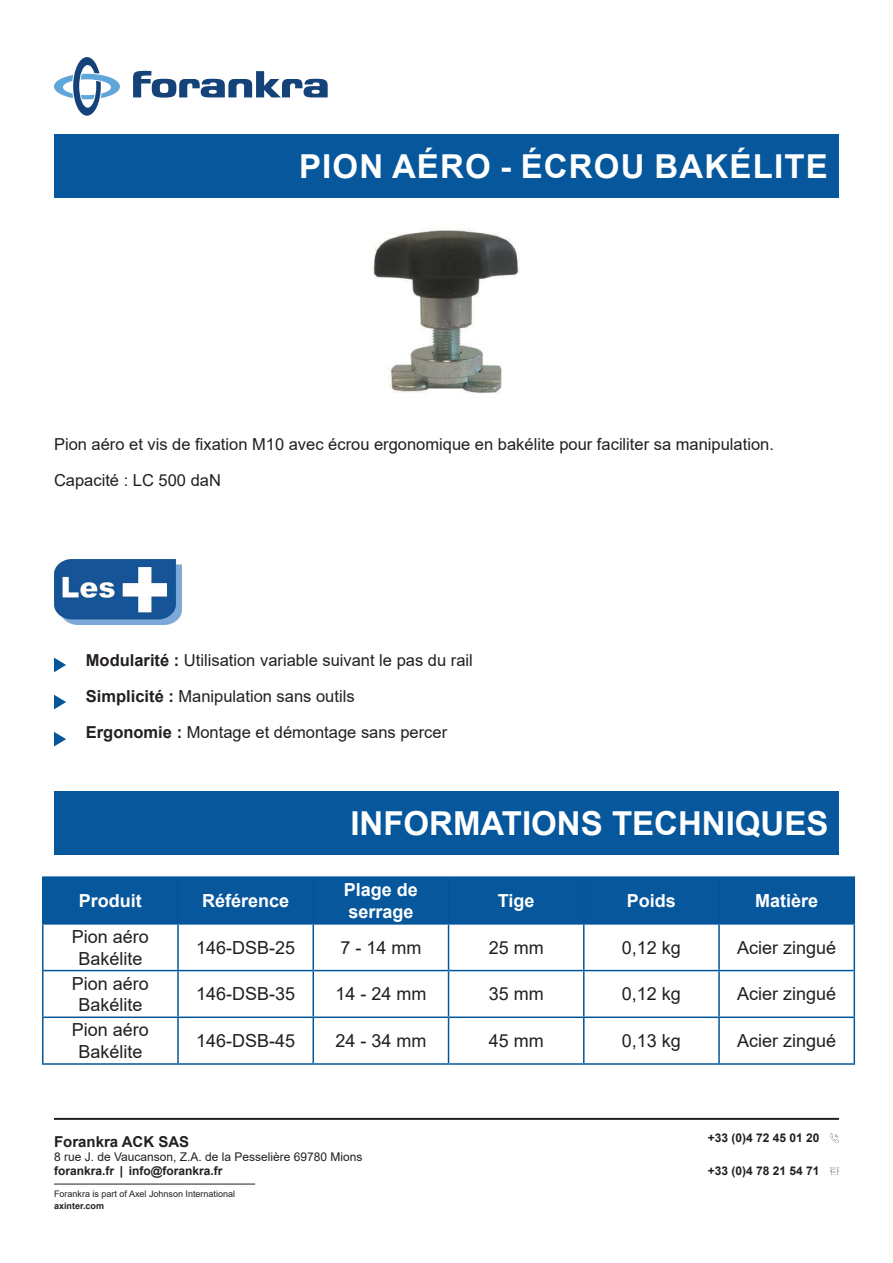
<style>
.page{position:relative;width:893px;height:1263px;background:#fff}
.page>*{position:absolute;margin:0;border:0;box-sizing:border-box;transform-origin:0 0}
.t1{font:700 33px "Arial";letter-spacing:.035em;color:#fff}
.t2{font:700 33px "Arial";color:#fff}
.t3{font:18px/21.6px "Arial";color:#231f20;text-align:center}
.t4{font:700 18px/21.6px "Arial";color:#fff}
.t5{font:16.5px/36px "Arial";color:#231f20}
.t6{font:700 15px "Arial";color:#231f20}
.t7{font:12px/14.4px "Arial";color:#231f20}
.t8{font:700 12px "Arial";color:#231f20}
.t9{font:9px "Arial";color:#231f20}
.t10{font:700 9px "Arial";color:#231f20}
.s1{font-weight:700}
</style>
<div class="page">
<img style="left:373px;top:229px;width:147px;height:164px">
<svg style="left:133px;top:70px;width:195px;height:28px"></svg>
<svg style="left:54px;top:57px;width:66px;height:59px"></svg>
<img style="left:54px;top:560px;width:127px;height:65px">
<svg style="left:54px;top:732px;width:12px;height:14px"></svg>
<svg style="left:54px;top:658px;width:12px;height:14px"></svg>
<svg style="left:54px;top:695px;width:12px;height:14px"></svg>
<div style="left:54px;top:134px;width:785px;height:64px;background:#07579c"></div>
<hr style="left:54px;top:1118px;width:785px;height:2px;background:#231f20">
<hr style="left:54px;top:1184px;width:201px;height:1px;background:#231f20">
<svg style="left:830px;top:1133px;width:9px;height:9px"></svg>
<svg style="left:830px;top:1167px;width:9px;height:8px"></svg>
<div style="left:44px;top:878px;width:809px;height:45px;background:#07579c"></div>
<hr style="left:42px;top:924px;width:2px;height:46px;background:#015599">
<hr style="left:177px;top:924px;width:2px;height:46px;background:#015599">
<hr style="left:313px;top:924px;width:1px;height:46px;background:#015599">
<hr style="left:448px;top:924px;width:1px;height:46px;background:#015599">
<hr style="left:583px;top:924px;width:1px;height:46px;background:#015599">
<hr style="left:718px;top:924px;width:2px;height:46px;background:#015599">
<hr style="left:853px;top:924px;width:2px;height:46px;background:#015599">
<hr style="left:42px;top:970px;width:136px;height:1px;background:#015599">
<hr style="left:42px;top:971px;width:2px;height:45px;background:#015599">
<hr style="left:178px;top:970px;width:135px;height:1px;background:#015599">
<hr style="left:177px;top:971px;width:2px;height:45px;background:#015599">
<hr style="left:313px;top:970px;width:136px;height:1px;background:#015599">
<hr style="left:313px;top:971px;width:1px;height:45px;background:#015599">
<hr style="left:449px;top:970px;width:135px;height:1px;background:#015599">
<hr style="left:448px;top:971px;width:1px;height:45px;background:#015599">
<hr style="left:584px;top:970px;width:135px;height:1px;background:#015599">
<hr style="left:583px;top:971px;width:1px;height:45px;background:#015599">
<hr style="left:719px;top:970px;width:136px;height:1px;background:#015599">
<hr style="left:718px;top:971px;width:2px;height:45px;background:#015599">
<hr style="left:853px;top:971px;width:2px;height:45px;background:#015599">
<hr style="left:42px;top:1016px;width:136px;height:2px;background:#015599">
<hr style="left:42px;top:1018px;width:2px;height:45px;background:#015599">
<hr style="left:178px;top:1016px;width:135px;height:2px;background:#015599">
<hr style="left:177px;top:1018px;width:2px;height:45px;background:#015599">
<hr style="left:313px;top:1016px;width:136px;height:2px;background:#015599">
<hr style="left:313px;top:1018px;width:1px;height:45px;background:#015599">
<hr style="left:449px;top:1016px;width:135px;height:2px;background:#015599">
<hr style="left:448px;top:1018px;width:1px;height:45px;background:#015599">
<hr style="left:584px;top:1016px;width:135px;height:2px;background:#015599">
<hr style="left:583px;top:1018px;width:1px;height:45px;background:#015599">
<hr style="left:719px;top:1016px;width:136px;height:2px;background:#015599">
<hr style="left:718px;top:1018px;width:2px;height:45px;background:#015599">
<hr style="left:853px;top:1018px;width:2px;height:45px;background:#015599">
<hr style="left:42px;top:1063px;width:136px;height:2px;background:#015599">
<hr style="left:178px;top:1063px;width:135px;height:2px;background:#015599">
<hr style="left:313px;top:1063px;width:136px;height:2px;background:#015599">
<hr style="left:449px;top:1063px;width:135px;height:2px;background:#015599">
<hr style="left:584px;top:1063px;width:135px;height:2px;background:#015599">
<hr style="left:719px;top:1063px;width:136px;height:2px;background:#015599">
<hr style="left:42px;top:876px;width:136px;height:2px;background:#015599">
<hr style="left:42px;top:878px;width:2px;height:45px;background:#015599">
<hr style="left:178px;top:876px;width:135px;height:2px;background:#015599">
<hr style="left:177px;top:878px;width:2px;height:45px;background:#015599">
<hr style="left:313px;top:876px;width:136px;height:2px;background:#015599">
<hr style="left:313px;top:878px;width:1px;height:45px;background:#015599">
<hr style="left:449px;top:876px;width:135px;height:2px;background:#015599">
<hr style="left:448px;top:878px;width:1px;height:45px;background:#015599">
<hr style="left:584px;top:876px;width:135px;height:2px;background:#015599">
<hr style="left:583px;top:878px;width:1px;height:45px;background:#015599">
<hr style="left:719px;top:876px;width:136px;height:2px;background:#015599">
<hr style="left:718px;top:878px;width:2px;height:45px;background:#015599">
<hr style="left:853px;top:878px;width:2px;height:45px;background:#015599">
<hr style="left:42px;top:923px;width:136px;height:1px;background:#015599">
<hr style="left:178px;top:923px;width:135px;height:1px;background:#015599">
<hr style="left:313px;top:923px;width:136px;height:1px;background:#015599">
<hr style="left:449px;top:923px;width:135px;height:1px;background:#015599">
<hr style="left:584px;top:923px;width:135px;height:1px;background:#015599">
<hr style="left:719px;top:923px;width:136px;height:1px;background:#015599">
<div style="left:54px;top:791px;width:785px;height:64px;background:#07579c"></div>
<h1 class="t1" style="left:299px;top:143px;width:530px">PION AÉRO - ÉCROU BAKÉLITE</h1>
<p class="t5" style="left:54px;top:426px;width:721px">Pion aéro et vis de fixation M10 avec écrou ergonomique en bakélite pour faciliter sa manipulation.<br>Capacité : LC 500 daN</p>
<p class="t5" style="left:86px;top:642px;width:388px"><span class="s1">Modularité :</span> Utilisation variable suivant le pas du rail<br><span class="s1">Simplicité :</span> Manipulation sans outils<br><span class="s1">Ergonomie :</span> Montage et démontage sans percer</p>
<h1 class="t2" style="left:350px;top:800px;width:479px">INFORMATIONS TECHNIQUES</h1>
<p class="t4" style="left:79px;top:890px;width:65px">Produit</p>
<p class="t4" style="left:202px;top:890px;width:89px">Référence</p>
<p class="t4" style="left:344px;top:879px;width:76px">Plage de serrage</p>
<p class="t4" style="left:498px;top:890px;width:38px">Tige</p>
<p class="t4" style="left:627px;top:890px;width:51px">Poids</p>
<p class="t4" style="left:755px;top:890px;width:65px">Matière</p>
<p class="t3" style="left:72px;top:926px;width:79px">Pion aéro<br>Bakélite</p>
<p class="t3" style="left:196px;top:936px;width:101px">146-DSB-25</p>
<p class="t3" style="left:340px;top:936px;width:83px">7 - 14 mm</p>
<p class="t3" style="left:489px;top:936px;width:57px">25 mm</p>
<p class="t3" style="left:622px;top:936px;width:61px">0,12 kg</p>
<p class="t3" style="left:737px;top:936px;width:101px">Acier zingué</p>
<p class="t3" style="left:72px;top:972px;width:79px">Pion aéro<br>Bakélite</p>
<p class="t3" style="left:196px;top:983px;width:101px">146-DSB-35</p>
<p class="t3" style="left:335px;top:983px;width:93px">14 - 24 mm</p>
<p class="t3" style="left:489px;top:983px;width:57px">35 mm</p>
<p class="t3" style="left:622px;top:983px;width:61px">0,12 kg</p>
<p class="t3" style="left:737px;top:983px;width:101px">Acier zingué</p>
<p class="t3" style="left:72px;top:1019px;width:79px">Pion aéro<br>Bakélite</p>
<p class="t3" style="left:196px;top:1030px;width:101px">146-DSB-45</p>
<p class="t3" style="left:335px;top:1030px;width:93px">24 - 34 mm</p>
<p class="t3" style="left:489px;top:1030px;width:57px">45 mm</p>
<p class="t3" style="left:622px;top:1030px;width:61px">0,13 kg</p>
<p class="t3" style="left:737px;top:1030px;width:101px">Acier zingué</p>
<p class="t6" style="left:54px;top:1131px;width:137px">Forankra ACK SAS</p>
<p class="t7" style="left:54px;top:1149px;width:310px">8 rue J. de Vaucanson, Z.A. de la Pesselière 69780 Mions <span class="s1">forankra.fr</span> ▏ <span class="s1">info@forankra.fr</span></p>
<p class="t9" style="left:54px;top:1188px;width:183px">Forankra is part of Axel Johnson International</p>
<p class="t10" style="left:54px;top:1199px;width:52px">axinter.com</p>
<p class="t8" style="left:708px;top:1129px;width:113px">+33 (0)4 72 45 01 20</p>
<p class="t8" style="left:708px;top:1162px;width:113px">+33 (0)4 78 21 54 71</p>
</div>
